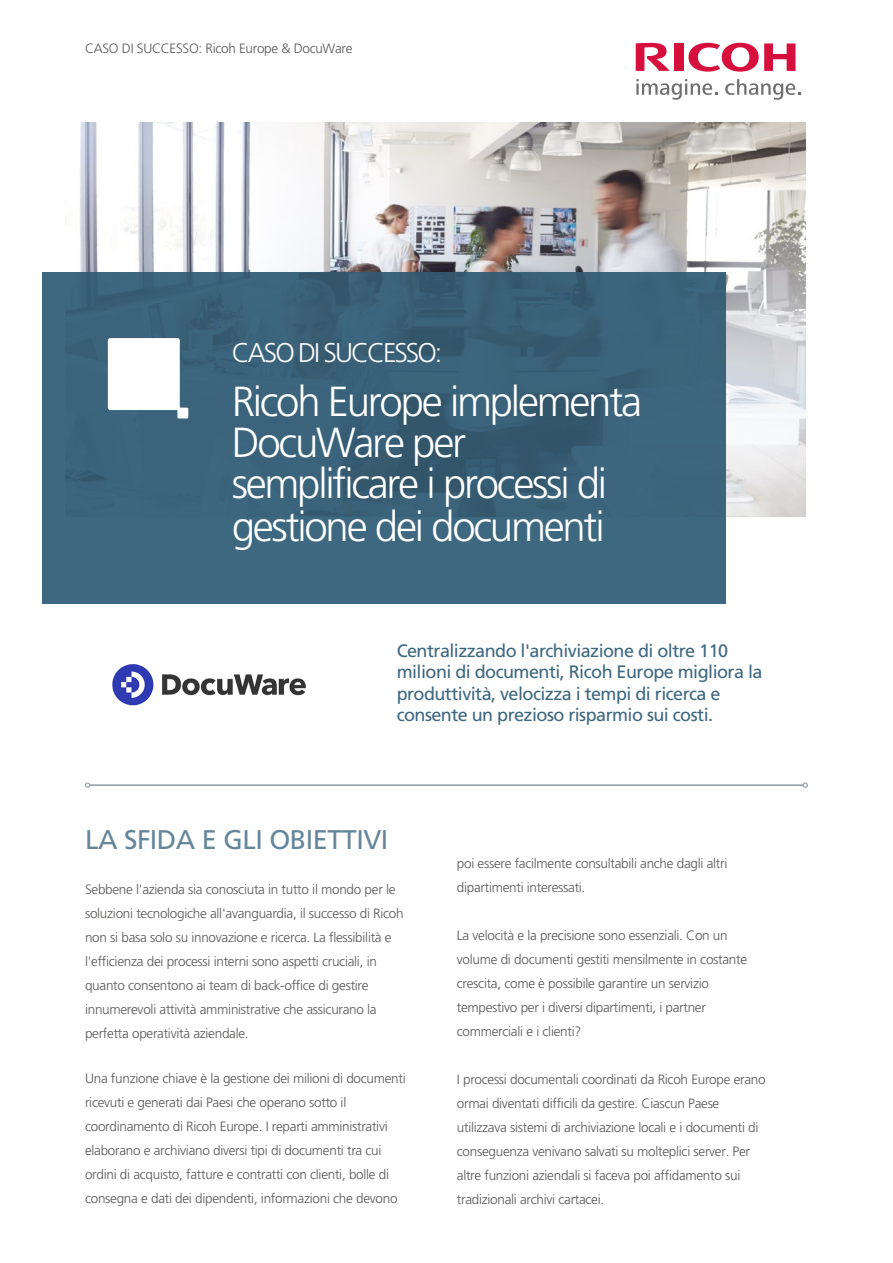
<style>
.page{position:relative;width:893px;height:1263px;background:#fff}
.page>*{position:absolute;margin:0;border:0;box-sizing:border-box;transform-origin:0 0}
.t1{font:300 42px/41.5px "Frutiger";letter-spacing:-.055em;color:#fff}
.t2{font:27px "Frutiger";letter-spacing:-.02em;color:#65869a}
.t3{font:300 27px "Frutiger";letter-spacing:-.075em;color:#fff}
.t4{font:18px/21.6px "Frutiger";letter-spacing:-.03em;color:#3e6880}
.t5{font:300 13.5px/24px "Frutiger";letter-spacing:-.02em;color:#575756}
</style>
<div class="page">
<img style="left:66px;top:122px;width:739px;height:394px">
<div style="left:43px;top:272px;width:682px;height:332px;background:#3e6880"></div>
<hr style="left:90px;top:784px;width:713px;height:2px;background:#919aa0">
<svg style="left:85px;top:782px;width:5px;height:6px"></svg>
<svg style="left:803px;top:782px;width:5px;height:6px"></svg>
<svg style="left:108px;top:338px;width:80px;height:80px"></svg>
<svg style="left:688px;top:43px;width:107px;height:29px"></svg>
<div style="left:674px;top:44px;width:9px;height:27px;background:#d60f3c"></div>
<svg style="left:636px;top:43px;width:34px;height:28px"></svg>
<svg style="left:636px;top:79px;width:81px;height:21px"></svg>
<svg style="left:725px;top:79px;width:75px;height:21px"></svg>
<img style="left:112px;top:664px;width:194px;height:42px">
<p class="t5" style="left:85px;top:37px;width:269px">CASO DI SUCCESSO: Ricoh Europe &amp; DocuWare</p>
<h2 class="t3" style="left:232px;top:337px;width:212px">CASO DI SUCCESSO:</h2>
<h1 class="t1" style="left:232px;top:382px;width:412px">Ricoh Europe implementa<br>DocuWare per semplificare i processi di gestione dei documenti</h1>
<h3 class="t4" style="left:397px;top:640px;width:367px">Centralizzando l'archiviazione di oltre 110 milioni di documenti, Ricoh Europe migliora la produttività, velocizza i tempi di ricerca e consente un prezioso risparmio sui costi.</h3>
<h2 class="t2" style="left:85px;top:823px;width:305px">LA SFIDA E GLI OBIETTIVI</h2>
<p class="t5" style="left:85px;top:878px;width:320px">Sebbene l'azienda sia conosciuta in tutto il mondo per le soluzioni tecnologiche all'avanguardia, il successo di Ricoh non si basa solo su innovazione e ricerca. La flessibilità e l'efficienza dei processi interni sono aspetti cruciali, in quanto consentono ai team di back-office di gestire innumerevoli attività amministrative che assicurano la perfetta operatività aziendale.</p>
<p class="t5" style="left:85px;top:1067px;width:322px">Una funzione chiave è la gestione dei milioni di documenti ricevuti e generati dai Paesi che operano sotto il coordinamento di Ricoh Europe. I reparti amministrativi elaborano e archiviano diversi tipi di documenti tra cui ordini di acquisto, fatture e contratti con clienti, bolle di consegna e dati dei dipendenti, informazioni che devono</p>
<p class="t5" style="left:457px;top:851px;width:272px">poi essere facilmente consultabili anche dagli altri dipartimenti interessati.</p>
<p class="t5" style="left:457px;top:924px;width:292px">La velocità e la precisione sono essenziali. Con un volume di documenti gestiti mensilmente in costante crescita, come è possibile garantire un servizio tempestivo per i diversi dipartimenti, i partner commerciali e i clienti?</p>
<p class="t5" style="left:457px;top:1068px;width:310px">I processi documentali coordinati da Ricoh Europe erano ormai diventati difficili da gestire. Ciascun Paese utilizzava sistemi di archiviazione locali e i documenti di conseguenza venivano salvati su molteplici server. Per altre funzioni aziendali si faceva poi affidamento sui tradizionali archivi cartacei.</p>
</div>
